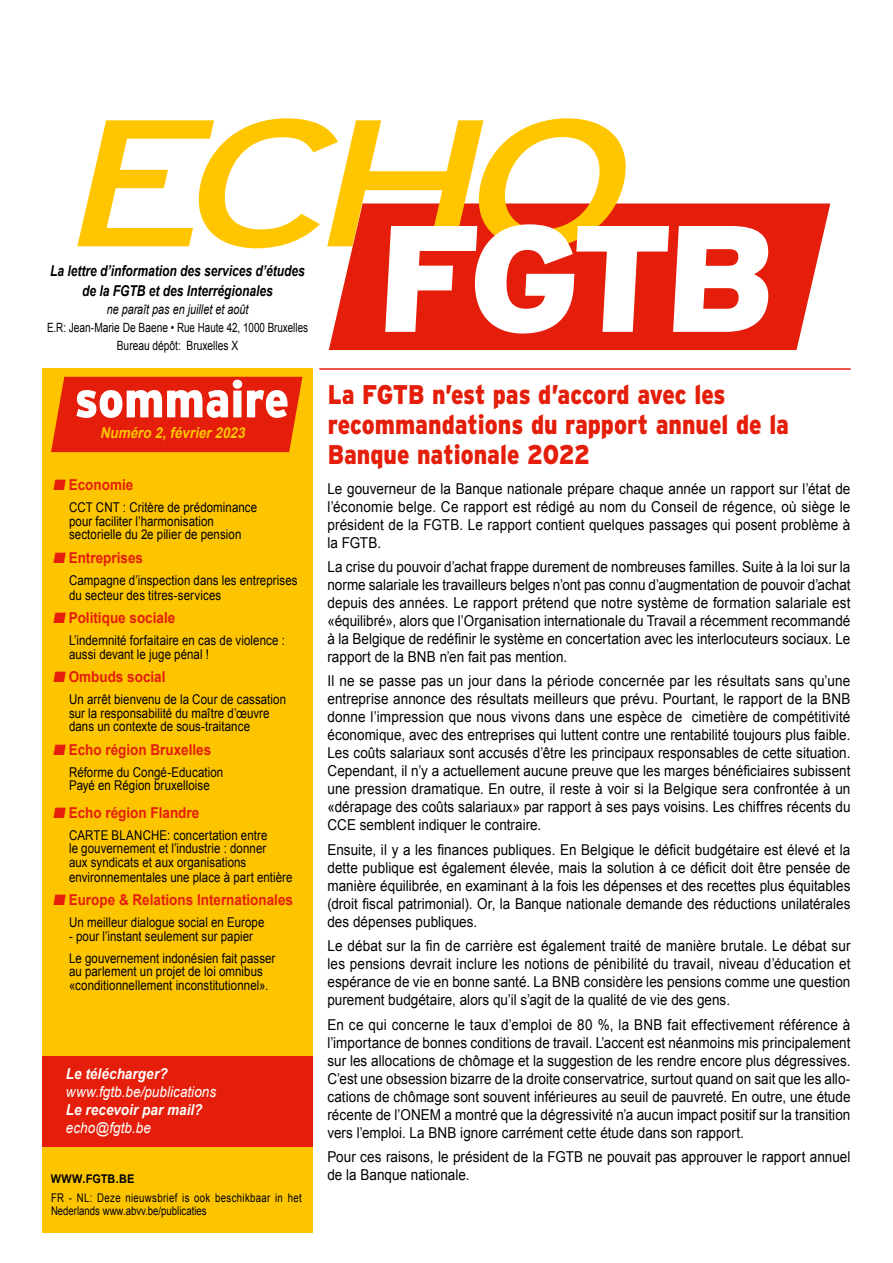
<style>
.page{position:relative;width:893px;height:1263px;background:#fff}
.page>*{position:absolute;margin:0;border:0;box-sizing:border-box;transform-origin:0 0}
.t1{font:900 27px/30px "Interstate";color:#e41e0a;scale:.85 1}
.t2{font:15px/18px "Arial";letter-spacing:.005em;color:#000;text-align:justify;scale:.9 1}
.t3{font:700 15px "Arial";color:#e41e0a;scale:.9 1}
.t4{font:italic 700 15px/19.6px "Arial";color:#000;text-align:center;scale:.8 1}
.t5{font:italic 15px "Arial";letter-spacing:.005em;color:#fff;scale:.9 1}
.t6{font:italic 700 15px "Arial";letter-spacing:.005em;color:#fff;scale:.9 1}
.t7{font:italic 700 15px "Arial";color:#fdc500;scale:.9 1}
.t8{font:13.5px/13.5px "Arial";letter-spacing:.005em;color:#000;scale:.85 1}
.t9{font:italic 13.5px "Arial";color:#000;scale:.8 1}
.t10{font:12.75px/18.1px "Arial";color:#000;text-align:center;scale:.77 1}
.t11{font:12px/12.8px "Arial";letter-spacing:.035em;color:#000;scale:.8 1}
.t12{font:italic 700 12px "Arial";letter-spacing:.035em;color:#000;scale:.9 1}
</style>
<div class="page">
<div style="left:43px;top:368px;width:270px;height:865px;background:#fdc500"></div>
<hr style="left:319px;top:368px;width:532px;height:2px;background:#e41e0a">
<svg style="left:51px;top:377px;width:251px;height:75px;background:#ea533a"></svg>
<div style="left:43px;top:1057px;width:270px;height:90px;background:#e41e0a"></div>
<svg style="left:329px;top:203px;width:501px;height:147px;background:#e8402f"></svg>
<svg style="left:77px;top:118px;width:692px;height:215px"></svg>
<p class="t4" style="left:50px;top:262px;width:320px">La lettre d’information des services d’études de la FGTB et des Interrégionales</p>
<p class="t9" style="left:107px;top:300px;width:179px">ne paraît pas en juillet et août</p>
<p class="t10" style="left:47px;top:319px;width:340px">E.R: Jean-Marie De Baene • Rue Haute 42, 1000 Bruxelles<br>Bureau dépôt: Bruxelles X</p>
<p class="t7" style="left:100px;top:423px;width:166px">Numéro 2,février2023</p>
<p class="t3" style="left:53px;top:475px;width:91px">■ Economie</p>
<p class="t8" style="left:69px;top:501px;width:223px">CCT CNT : Critère de prédominance pour faciliter l’harmonisation sectorielle du 2e pilier de pension</p>
<p class="t3" style="left:53px;top:547px;width:101px">■ Entreprises</p>
<p class="t8" style="left:69px;top:572px;width:270px;line-height:15px">Campagne d’inspection dans les entreprises du secteur des titres-services</p>
<p class="t3" style="left:53px;top:608px;width:137px">■ Politique sociale</p>
<p class="t8" style="left:69px;top:634px;width:255px">L’indemnité forfaitaire en cas de violence : aussi devant le juge pénal !</p>
<p class="t3" style="left:53px;top:667px;width:126px">■ Ombuds social</p>
<p class="t8" style="left:69px;top:693px;width:257px">Un arrêt bienvenu de la Cour de cassation sur la responsabilité du maître d’œuvre dans un contexte de sous-traitance</p>
<p class="t3" style="left:53px;top:739px;width:177px">■ Echo région Bruxelles</p>
<p class="t8" style="left:69px;top:765px;width:183px">Réforme du Congé-Education<br>Payé en Région bruxelloise</p>
<p class="t3" style="left:53px;top:803px;width:164px">■ Echo région Flandre</p>
<p class="t8" style="left:69px;top:828px;width:235px;text-align:justify">CARTE BLANCHE: concertation entre le gouvernement et l’industrie : donner aux syndicats et aux organisations</p>
<p class="t8" style="left:69px;top:870px;width:264px">environnementales une place à part entière</p>
<p class="t3" style="left:53px;top:890px;width:268px">■ Europe &amp; Relations Internationales</p>
<p class="t8" style="left:69px;top:916px;width:231px">Un meilleur dialogue social en Europe</p>
<p class="t8" style="left:69px;top:925px;width:244px;line-height:22px">- pour l’instant seulement sur papier<br>Le gouvernement indonésien fait passer</p>
<p class="t8" style="left:69px;top:965px;width:236px">au parlement un projet de loi omnibus «conditionnellement inconstitutionnel».</p>
<p class="t6" style="left:66px;top:1064px;width:115px">Le télécharger?</p>
<p class="t5" style="left:66px;top:1082px;width:168px">www.fgtb.be/publications</p>
<p class="t6" style="left:66px;top:1100px;width:153px">Le recevoir par mail?</p>
<p class="t5" style="left:66px;top:1118px;width:96px">echo@fgtb.be</p>
<p class="t12" style="left:51px;top:1171px;width:98px">WWW.FGTB.BE</p>
<p class="t11" style="left:51px;top:1191px;width:315px">FR - NL: Deze nieuwsbrief is ook beschikbaar in het<br>Nederlands www.abvv.be/publicaties</p>
<h1 class="t1" style="left:328px;top:379px;width:544px">La FGTB n’est pas d’accord avec les recommandations du rapport annuel de la<br>Banque nationale 2022</h1>
<p class="t2" style="left:327px;top:479px;width:583px">Le gouverneur de la Banque nationale prépare chaque année un rapport sur l’état de l’économie belge. Ce rapport est rédigé au nom du Conseil de régence, où siège le président de la FGTB. Le rapport contient quelques passages qui posent problème à la FGTB.</p>
<p class="t2" style="left:327px;top:558px;width:583px">La crise du pouvoir d’achat frappe durement de nombreuses familles. Suite à la loi sur la norme salariale les travailleurs belges n’ont pas connu d’augmentation de pouvoir d’achat depuis des années. Le rapport prétend que notre système de formation salariale est «équilibré», alors que l’Organisation internationale du Travail a récemment recommandé à la Belgique de redéfinir le système en concertation avec les interlocuteurs sociaux. Le rapport de la BNB n’en fait pas mention.</p>
<p class="t2" style="left:327px;top:672px;width:583px">Il ne se passe pas un jour dans la période concernée par les résultats sans qu’une entreprise annonce des résultats meilleurs que prévu. Pourtant, le rapport de la BNB donne l’impression que nous vivons dans une espèce de cimetière de compétitivité économique, avec des entreprises qui luttent contre une rentabilité toujours plus faible.<br>Les coûts salariaux sont accusés d’être les principaux responsables de cette situation.<br>Cependant, il n’y a actuellement aucune preuve que les marges bénéficiaires subissent une pression dramatique. En outre, il reste à voir si la Belgique sera confrontée à un «dérapage des coûts salariaux» par rapport à ses pays voisins. Les chiffres récents du CCE semblent indiquer le contraire.</p>
<p class="t2" style="left:327px;top:841px;width:583px">Ensuite, il y a les finances publiques. En Belgique le déficit budgétaire est élevé et la dette publique est également élevée, mais la solution à ce déficit doit être pensée de manière équilibrée, en examinant à la fois les dépenses et des recettes plus équitables (droit fiscal patrimonial). Or, la Banque nationale demande des réductions unilatérales des dépenses publiques.</p>
<p class="t2" style="left:327px;top:937px;width:583px">Le débat sur la fin de carrière est également traité de manière brutale. Le débat sur les pensions devrait inclure les notions de pénibilité du travail, niveau d’éducation et espérance de vie en bonne santé. La BNB considère les pensions comme une question purement budgétaire, alors qu’il s’agit de la qualité de vie des gens.</p>
<p class="t2" style="left:327px;top:1015px;width:583px">En ce qui concerne le taux d’emploi de 80 %, la BNB fait effectivement référence à l’importance de bonnes conditions de travail. L’accent est néanmoins mis principalement sur les allocations de chômage et la suggestion de les rendre encore plus dégressives.<br>C’est une obsession bizarre de la droite conservatrice, surtout quand on sait que les allo&shy;cations de chômage sont souvent inférieures au seuil de pauvreté. En outre, une étude récente de l’ONEM a montré que la dégressivité n’a aucun impact positif sur la transition vers l’emploi. La BNB ignore carrément cette étude dans son rapport.</p>
<p class="t2" style="left:327px;top:1148px;width:583px">Pour ces raisons, le président de la FGTB ne pouvait pas approuver le rapport annuel de la Banque nationale.</p>
</div>
